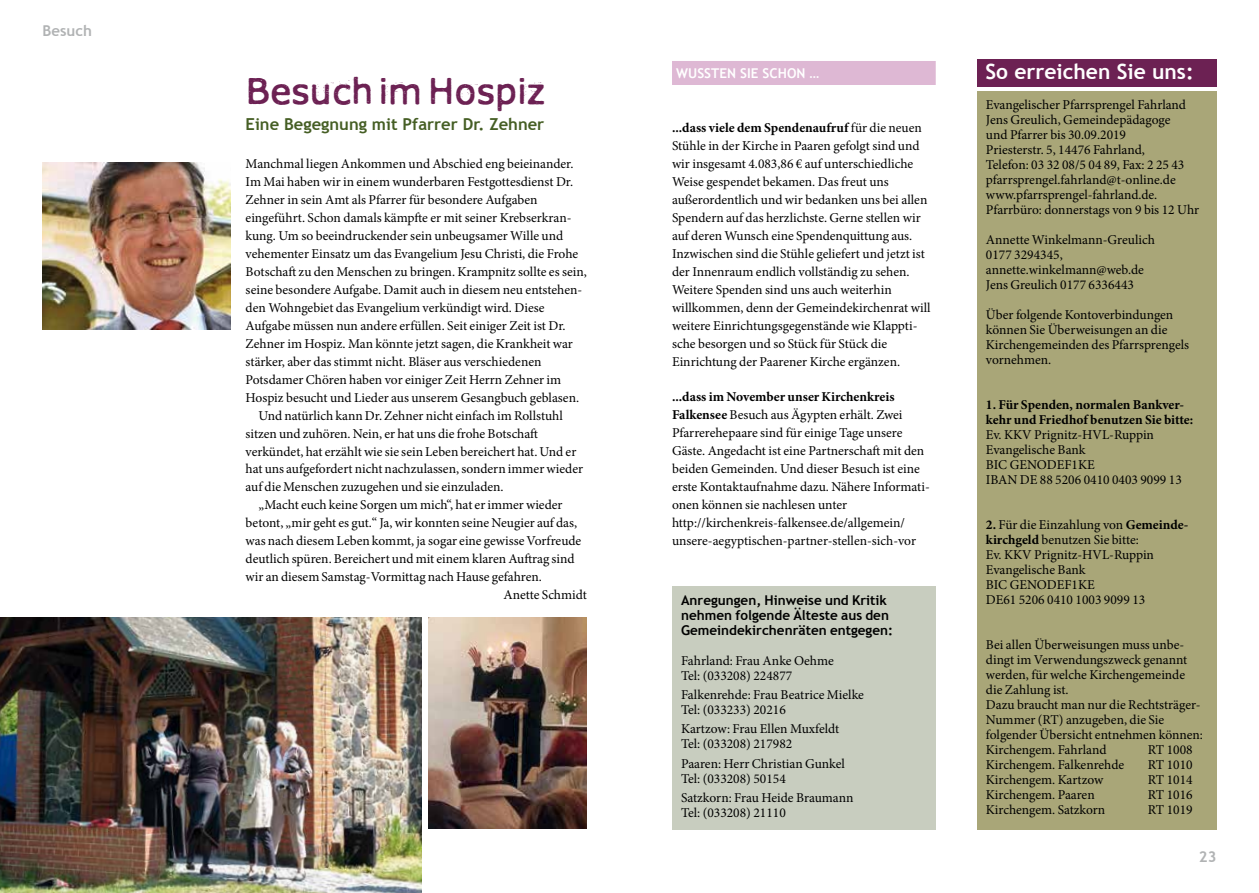
<style>
.page{position:relative;width:1259px;height:893px;background:#fff}
.page>*{position:absolute;margin:0;border:0;box-sizing:border-box;transform-origin:0 0}
.t1{font:36px "Xmas Year Zero";letter-spacing:-.01em;color:#6c2153}
.t2{font:700 21px "Trebuchet MS";color:#fff}
.t3{font:700 16.5px "Trebuchet MS";color:#455e24}
.t4{font:700 15px "Trebuchet MS";color:#b1b3b4}
.t5{font:13.5px/15px "Minion Pro";color:#000}
.t6{font:700 13.5px/15px "Trebuchet MS";color:#000}
.t7{font:700 13.5px/15px "Minion Pro";color:#000}
.t8{font:700 13.5px "Trebuchet MS";color:#fff}
.s1{font-weight:700}
</style>
<div class="page">
<div style="left:977px;top:60px;width:239px;height:27px;background:#6c2153"></div>
<div style="left:672px;top:586px;width:263px;height:244px;background:#c8cdbf"></div>
<div style="left:977px;top:91px;width:239px;height:738px;background:#a9a678"></div>
<div style="left:672px;top:61px;width:263px;height:24px;background:#deb8d4"></div>
<img style="left:0;top:618px;width:421px;height:275px">
<img style="left:43px;top:162px;width:187px;height:168px">
<img style="left:428px;top:617px;width:159px;height:212px">
<p class="t4" style="left:43px;top:21px;width:51px">Besuch</p>
<h1 class="t1" style="left:246px;top:68px;width:302px">Besuch im Hospiz</h1>
<p class="t3" style="left:246px;top:114px;width:300px">Eine Begegnung mit Pfarrer Dr. Zehner</p>
<p class="t5" style="left:246px;top:156px;width:329px">Manchmal liegen Ankommen und Abschied eng beieinander.</p>
<p class="t5" style="left:246px;top:174px;width:329px">Im Mai haben wir in einem wunderbaren Festgottesdienst Dr.</p>
<p class="t5" style="left:246px;top:192px;width:293px">Zehner in sein Amt als Pfarrer für besondere Aufgaben</p>
<p class="t5" style="left:246px;top:210px;width:327px">eingeführt. Schon damals kämpfte er mit seiner Krebserkran-</p>
<p class="t5" style="left:246px;top:228px;width:319px">kung. Um so beeindruckender sein unbeugsamer Wille und</p>
<p class="t5" style="left:246px;top:246px;width:334px">vehementer Einsatz um das Evangelium Jesu Christi, die Frohe</p>
<p class="t5" style="left:246px;top:264px;width:343px">Botschaft zu den Menschen zu bringen. Krampnitz sollte es sein,</p>
<p class="t5" style="left:246px;top:282px;width:338px">seine besondere Aufgabe. Damit auch in diesem neu entstehen-</p>
<p class="t5" style="left:246px;top:300px;width:300px">den Wohngebiet das Evangelium verkündigt wird. Diese</p>
<p class="t5" style="left:246px;top:318px;width:321px">Aufgabe müssen nun andere erfüllen. Seit einiger Zeit ist Dr.</p>
<p class="t5" style="left:246px;top:336px;width:329px">Zehner im Hospiz. Man könnte jetzt sagen, die Krankheit war</p>
<p class="t5" style="left:246px;top:354px;width:297px">stärker, aber das stimmt nicht. Bläser aus verschiedenen</p>
<p class="t5" style="left:246px;top:372px;width:317px">Potsdamer Chören haben vor einiger Zeit Herrn Zehner im</p>
<p class="t5" style="left:246px;top:390px;width:335px">Hospiz besucht und Lieder aus unserem Gesangbuch geblasen.</p>
<p class="t5" style="left:258px;top:408px;width:306px">Und natürlich kann Dr. Zehner nicht einfach im Rollstuhl</p>
<p class="t5" style="left:246px;top:426px;width:294px">sitzen und zuhören. Nein, er hat uns die frohe Botschaft</p>
<p class="t5" style="left:246px;top:444px;width:332px">verkündet, hat erzählt wie sie sein Leben bereichert hat. Und er</p>
<p class="t5" style="left:246px;top:462px;width:339px">hat uns aufgefordert nicht nachzulassen, sondern immer wieder</p>
<p class="t5" style="left:246px;top:480px;width:259px">auf die Menschen zuzugehen und sie einzuladen.</p>
<p class="t5" style="left:258px;top:498px;width:306px">„Macht euch keine Sorgen um mich“, hat er immer wieder</p>
<p class="t5" style="left:246px;top:516px;width:333px">betont, „mir geht es gut.“ Ja, wir konnten seine Neugier auf das,</p>
<p class="t5" style="left:246px;top:534px;width:337px">was nach diesem Leben kommt, ja sogar eine gewisse Vorfreude</p>
<p class="t5" style="left:246px;top:552px;width:330px">deutlich spüren. Bereichert und mit einem klaren Auftrag sind</p>
<p class="t5" style="left:246px;top:570px;width:298px">wir an diesem Samstag-Vormittag nach Hause gefahren.</p>
<p class="t5" style="left:503px;top:588px;width:85px">Anette Schmidt</p>
<p class="t8" style="left:676px;top:65px;width:145px">WUSSTEN SIE SCHON …</p>
<p class="t5" style="left:672px;top:118px;width:260px;line-height:18px"><span class="s1">...dass viele dem Spendenaufruf</span> für die neuen Stühle in der Kirche in Paaren gefolgt sind und wir insgesamt 4.083,86 € auf unterschiedliche Weise gespendet bekamen. Das freut uns außerordentlich und wir bedanken uns bei allen Spendern auf das herzlichste. Gerne stellen wir auf deren Wunsch eine Spendenquittung aus.<br>Inzwischen sind die Stühle geliefert und jetzt ist der Innenraum endlich vollständig zu sehen.<br>Weitere Spenden sind uns auch weiterhin willkommen, denn der Gemeindekirchenrat will weitere Einrichtungsgegenstände wie Klappti&shy;sche besorgen und so Stück für Stück die Einrichtung der Paarener Kirche ergänzen.</p>
<p class="t5" style="left:672px;top:388px;width:259px;line-height:18px"><span class="s1">...dass im November unser Kirchenkreis Falkensee</span> Besuch aus Ägypten erhält. Zwei Pfarrerehepaare sind für einige Tage unsere Gäste. Angedacht ist eine Partnerschaft mit den beiden Gemeinden. Und dieser Besuch ist eine erste Kontaktaufnahme dazu. Nähere Informati&shy;onen können sie nachlesen unter http://kirchenkreis-falkensee.de/allgemein/ unsere-aegyptischen-partner-stellen-sich-vor</p>
<p class="t6" style="left:681px;top:593px;width:213px">Anregungen, Hinweise und Kritik nehmen folgende Älteste aus den<br>Gemeindekirchenräten entgegen:</p>
<p class="t5" style="left:681px;top:653px;width:154px">Fahrland: Frau Anke Oehme<br>Tel: (033208) 224877</p>
<p class="t5" style="left:681px;top:687px;width:184px">Falkenrehde: Frau Beatrice Mielke<br>Tel: (033233) 20216</p>
<p class="t5" style="left:681px;top:722px;width:160px">Kartzow: Frau Ellen Muxfeldt<br>Tel: (033208) 217982</p>
<p class="t5" style="left:681px;top:756px;width:165px">Paaren: Herr Christian Gunkel<br>Tel: (033208) 50154</p>
<p class="t5" style="left:681px;top:790px;width:174px">Satzkorn: Frau Heide Braumann<br>Tel: (033208) 21110</p>
<h2 class="t2" style="left:985px;top:59px;width:210px">So erreichen Sie uns:</h2>
<p class="t5" style="left:986px;top:98px;width:215px">Evangelischer Pfarrsprengel Fahrland Jens Greulich, Gemeindepädagoge<br>und Pfarrer bis 30.09.2019<br>Priesterstr. 5, 14476 Fahrland,<br>Telefon: 03 32 08/5 04 89, Fax: 2 25 43 pfarrsprengel.fahrland@t-online.de www.pfarrsprengel-fahrland.de.<br>Pfarrbüro: donnerstags von 9 bis 12 Uhr</p>
<p class="t5" style="left:986px;top:233px;width:170px">Annette Winkelmann-Greulich<br>0177 3294345, annette.winkelmann@web.de<br>Jens Greulich 0177 6336443</p>
<p class="t5" style="left:986px;top:308px;width:205px">Über folgende Kontoverbindungen können Sie Überweisungen an die<br>Kirchengemeinden des Pfarrsprengels vornehmen.</p>
<p class="t7" style="left:986px;top:397px;width:209px">1. Für Spenden, normalen Bankver&shy;kehr und Friedhof benutzen Sie bitte:</p>
<p class="t5" style="left:986px;top:428px;width:197px">Ev. KKV Prignitz-HVL-Ruppin<br>Evangelische Bank<br>BIC GENODEF1KE<br>IBAN DE 88 5206 0410 0403 9099 13</p>
<p class="t5" style="left:986px;top:518px;width:204px"><span class="s1">2.</span> Für die Einzahlung von <span class="s1">Gemeinde&shy;kirchgeld</span> benutzen Sie bitte:<br>Ev. KKV Prignitz-HVL-Ruppin<br>Evangelische Bank<br>BIC GENODEF1KE<br>DE61 5206 0410 1003 9099 13</p>
<p class="t5" style="left:986px;top:638px;width:219px">Bei allen Überweisungen muss unbe&shy;dingt im Verwendungszweck genannt werden, für welche Kirchengemeinde die Zahlung ist.<br>Dazu braucht man nur die Rechtsträger-<br>Nummer (RT) anzugeben, die Sie folgender Übersicht entnehmen können:<br>Kirchengem. Fahrland</p>
<p class="t5" style="left:1148px;top:743px;width:46px">RT 1008</p>
<p class="t5" style="left:986px;top:758px;width:140px">Kirchengem. Falkenrehde</p>
<p class="t5" style="left:1148px;top:758px;width:46px">RT 1010</p>
<p class="t5" style="left:986px;top:773px;width:119px">Kirchengem. Kartzow</p>
<p class="t5" style="left:1148px;top:773px;width:46px">RT 1014</p>
<p class="t5" style="left:986px;top:788px;width:110px">Kirchengem. Paaren</p>
<p class="t5" style="left:1148px;top:788px;width:46px">RT 1016</p>
<p class="t5" style="left:986px;top:803px;width:121px">Kirchengem. Satzkorn</p>
<p class="t5" style="left:1148px;top:803px;width:46px">RT 1019</p>
<p class="t4" style="left:1198px;top:847px;width:19px">23</p>
</div>
